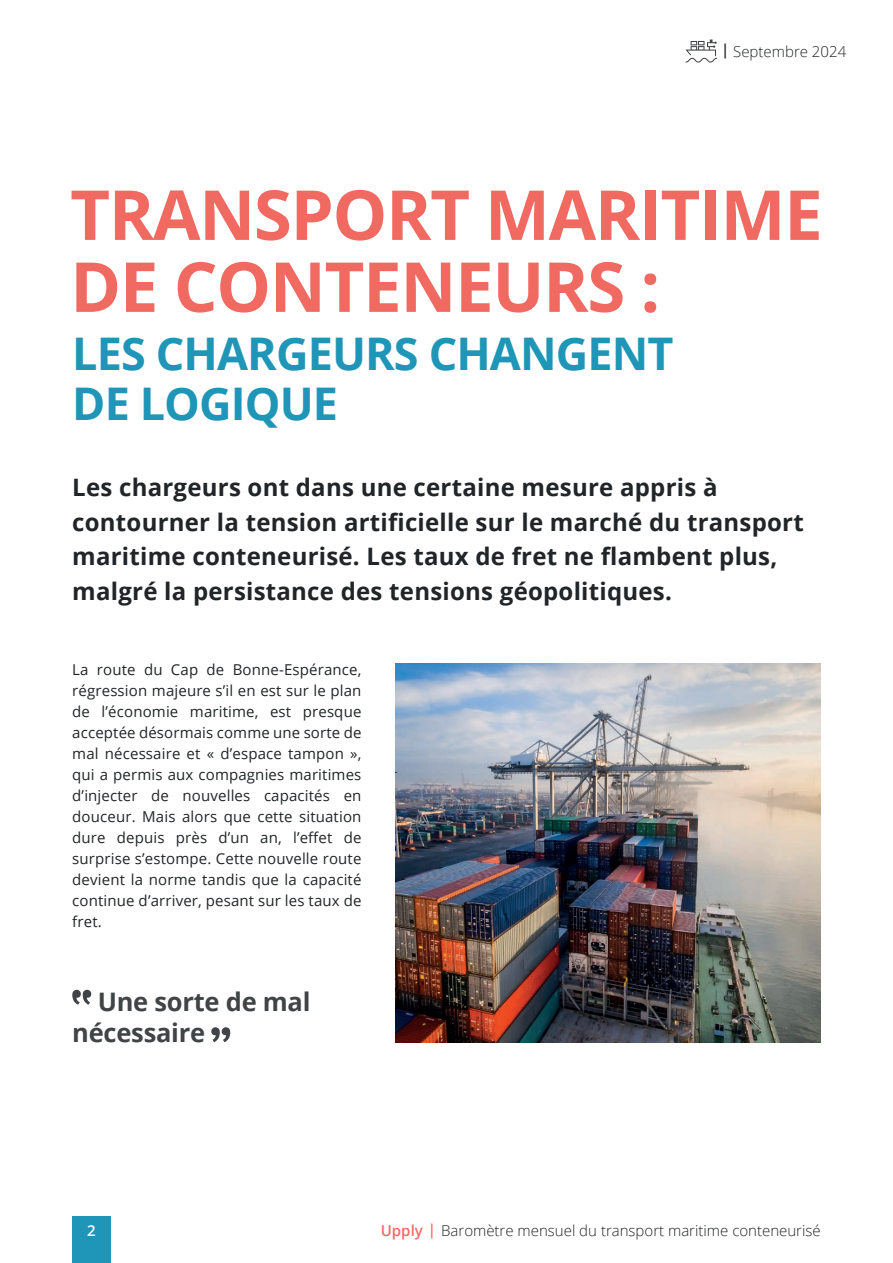
<style>
.page{position:relative;width:893px;height:1263px;background:#fff}
.page>*{position:absolute;margin:0;border:0;box-sizing:border-box;transform-origin:0 0}
.t1{font:700 69px/72px "Open Sans";letter-spacing:-.02em;color:#f16a62}
.t2{font:700 45px/49.5px "Open Sans";letter-spacing:-.02em;color:#1f96b7}
.t3{font:700 25.5px/31.5px "Open Sans";letter-spacing:-.01em;color:#414446}
.t4{font:700 24px/34.5px "Open Sans";letter-spacing:.01em;color:#212527}
.t5{font:15px/21px "Open Sans";letter-spacing:.01em;color:#212527;text-align:justify}
.t6{font:300 15px "Open Sans";color:#212527}
.t7{font:600 15px "Open Sans";color:#fff}
.s1{font-weight:600}
.s2{font-weight:600;color:#f16a62}
</style>
<div class="page">
<svg style="left:72px;top:990px;width:19px;height:15px"></svg>
<svg style="left:211px;top:1027px;width:19px;height:15px"></svg>
<img style="left:395px;top:663px;width:426px;height:379px">
<div style="left:72px;top:1216px;width:39px;height:47px;background:#1f96b7"></div>
<svg style="left:685px;top:40px;width:32px;height:23px"></svg>
<p class="t6" style="left:721px;top:41px;width:127px"><span class="s1">|</span> Septembre 2024</p>
<h1 class="t1" style="left:70px;top:177px;width:754px">TRANSPORT MARITIME<br>DE CONTENEURS :</h1>
<h2 class="t2" style="left:72px;top:328px;width:603px">LES CHARGEURS CHANGENT<br>DE LOGIQUE</h2>
<h3 class="t4" style="left:72px;top:469px;width:733px">Les chargeurs ont dans une certaine mesure appris à contourner la tension artificielle sur le marché du transport maritime conteneurisé. Les taux de fret ne flambent plus, malgré la persistance des tensions géopolitiques.</h3>
<p class="t5" style="left:72px;top:658px;width:291px">La route du Cap de Bonne-Espérance, régression majeure s’il en est sur le plan de l’économie maritime, est presque acceptée désormais comme une sorte de mal nécessaire et « d’espace tampon », qui a permis aux compagnies maritimes d’injecter de nouvelles capacités en douceur. Mais alors que cette situation dure depuis près d’un an, l’effet de surprise s’estompe. Cette nouvelle route devient la norme tandis que la capacité continue d’arriver, pesant sur les taux de fret.</p>
<h3 class="t3" style="left:72px;top:985px;width:240px;text-indent:26px">Une sorte de mal nécessaire</h3>
<p class="t7" style="left:87px;top:1220px;width:10px">2</p>
<p class="t6" style="left:381px;top:1220px;width:441px"><span class="s2">Upply |</span> Baromètre mensuel du transport maritime conteneurisé</p>
</div>
